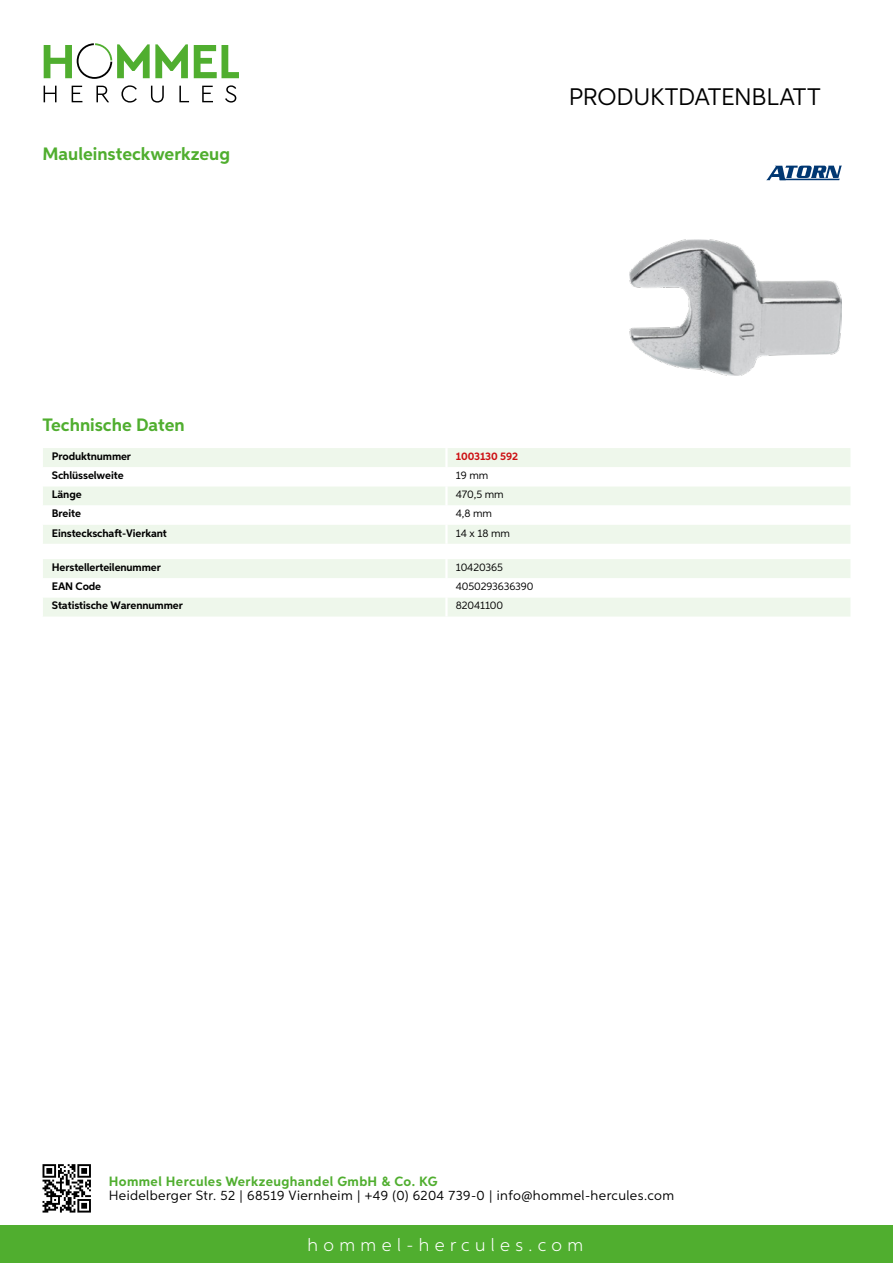
<style>
.page{position:relative;width:893px;height:1263px;background:#fff}
.page>*{position:absolute;margin:0;border:0;box-sizing:border-box;transform-origin:0 0}
.t1{font:24px "Aspira";letter-spacing:-.01em;color:#000}
.t2{font:700 18px "Aspira";color:#50ae2f}
.t3{font:300 18px "Aspira";letter-spacing:.3em;color:#fff}
.t4{font:13.5px "Aspira";letter-spacing:.03em;color:#000}
.t5{font:700 13.5px "Aspira";letter-spacing:.03em;color:#50ae2f}
.t6{font:700 10.95px "Aspira";letter-spacing:-.01em;color:#000}
.t7{font:10.95px "Aspira";letter-spacing:-.01em;color:#000}
.t8{font:700 10.95px "Aspira";letter-spacing:-.01em;color:#cd1013}
</style>
<div class="page">
<div style="left:0;top:1226px;width:893px;height:37px;background:#50ae2f"></div>
<svg style="left:43px;top:1164px;width:48px;height:48px"></svg>
<svg style="left:194px;top:45px;width:45px;height:33px"></svg>
<svg style="left:44px;top:43px;width:144px;height:36px"></svg>
<svg style="left:44px;top:86px;width:13px;height:16px"></svg>
<svg style="left:72px;top:86px;width:10px;height:16px"></svg>
<svg style="left:96px;top:86px;width:13px;height:16px"></svg>
<svg style="left:121px;top:85px;width:16px;height:18px"></svg>
<svg style="left:151px;top:86px;width:13px;height:17px"></svg>
<svg style="left:179px;top:86px;width:10px;height:16px"></svg>
<svg style="left:202px;top:86px;width:11px;height:16px"></svg>
<svg style="left:225px;top:85px;width:11px;height:18px"></svg>
<div style="left:43px;top:448px;width:807px;height:96px;background:#eef7eb"></div>
<svg style="left:43px;top:467px;width:807px;height:58px"></svg>
<hr style="left:445px;top:448px;width:3px;height:19px;background:#fff">
<hr style="left:445px;top:467px;width:3px;height:19px;background:#fff">
<hr style="left:445px;top:486px;width:3px;height:19px;background:#fff">
<hr style="left:445px;top:505px;width:3px;height:20px;background:#fff">
<hr style="left:445px;top:525px;width:3px;height:19px;background:#fff">
<svg style="left:43px;top:559px;width:807px;height:57px"></svg>
<hr style="left:445px;top:597px;width:3px;height:19px;background:#fff">
<img style="left:629px;top:239px;width:213px;height:136px">
<svg style="left:766px;top:166px;width:76px;height:14px"></svg>
<h2 class="t2" style="left:43px;top:142px;width:189px">Mauleinsteckwerkzeug</h2>
<h1 class="t1" style="left:569px;top:82px;width:253px">Produktdatenblatt</h1>
<h2 class="t2" style="left:43px;top:414px;width:144px">Technische Daten</h2>
<p class="t6" style="left:52px;top:449px;width:81px">Produktnummer</p>
<p class="t8" style="left:456px;top:449px;width:64px">1003130 592</p>
<p class="t6" style="left:52px;top:469px;width:73px">Schlüsselweite</p>
<p class="t7" style="left:456px;top:469px;width:34px">19 mm</p>
<p class="t6" style="left:52px;top:488px;width:31px">Länge</p>
<p class="t7" style="left:456px;top:488px;width:49px">470,5 mm</p>
<p class="t6" style="left:52px;top:507px;width:31px">Breite</p>
<p class="t7" style="left:456px;top:507px;width:38px">4,8 mm</p>
<p class="t6" style="left:52px;top:526px;width:117px">Einsteckschaft-Vierkant</p>
<p class="t7" style="left:456px;top:526px;width:56px">14 x 18 mm</p>
<p class="t6" style="left:52px;top:561px;width:111px">Herstellerteilenummer</p>
<p class="t7" style="left:456px;top:561px;width:49px">10420365</p>
<p class="t6" style="left:52px;top:580px;width:51px">EAN Code</p>
<p class="t7" style="left:456px;top:580px;width:79px">4050293636390</p>
<p class="t6" style="left:52px;top:599px;width:132px">Statistische Warennummer</p>
<p class="t7" style="left:456px;top:599px;width:49px">82041100</p>
<p class="t5" style="left:109px;top:1172px;width:330px">Hommel Hercules Werkzeughandel GmbH &amp; Co. KG</p>
<p class="t4" style="left:109px;top:1187px;width:567px">Heidelberger Str. 52 | 68519 Viernheim | +49 (0) 6204 739-0 | info@hommel-hercules.com</p>
<h2 class="t3" style="left:307px;top:1234px;width:277px">hommel-hercules.com</h2>
</div>
